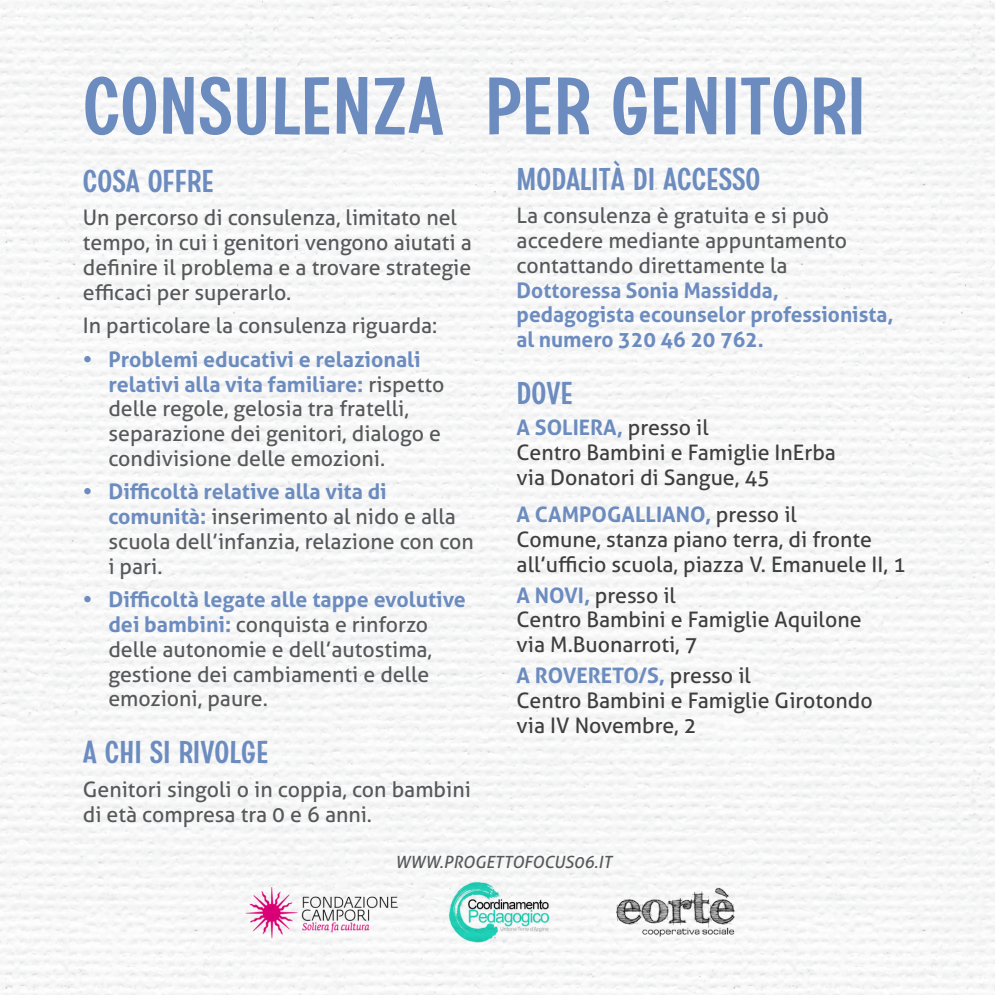
<style>
.page{position:relative;width:995px;height:995px;background:#fff}
.page>*{position:absolute;margin:0;border:0;box-sizing:border-box;transform-origin:0 0}
.t1{font:81px "Jaywalker";color:#6c8cbf}
.t2{font:31.5px "Jaywalker";color:#6c8cbf}
.t3{font:21.38px/24.8px "Aller";color:#57585a}
.t4{font:21.38px/24.8px "Aller";color:#3e3e3f}
.t5{font:italic 16.88px "Aller";color:#57585a}
.s1{font-weight:700;color:#6c8cbf}
</style>
<div class="page">
<img style="left:1px;top:1px;width:994px;height:994px">
<img style="left:246px;top:886px;width:151px;height:52px">
<img style="left:446px;top:881px;width:105px;height:62px">
<img style="left:612px;top:877px;width:128px;height:70px">
<p class="t1" style="left:83px;top:57px;width:785px">CONSULENZA PER GENITORI</p>
<p class="t2" style="left:83px;top:162px;width:133px">COSA OFFRE</p>
<p class="t3" style="left:83px;top:205px;width:390px">Un percorso di consulenza, limitato nel tempo, in cui i genitori vengono aiutati a definire il problema e a trovare strategie efficaci per superarlo.</p>
<p class="t3" style="left:83px;top:313px;width:356px">In particolare la consulenza riguarda:</p>
<p class="t3" style="left:108px;top:347px;width:338px;text-indent:-26px"><span class="s1">• Problemi educativi e relazionali relativi alla vita familiare:</span> rispetto delle regole, gelosia tra fratelli, separazione dei genitori, dialogo e condivisione delle emozioni.</p>
<p class="t3" style="left:108px;top:479px;width:367px;text-indent:-26px"><span class="s1">• Difficoltà relative alla vita di comunità:</span> inserimento al nido e alla scuola dell’infanzia, relazione con con i pari.</p>
<p class="t3" style="left:108px;top:587px;width:359px;text-indent:-26px"><span class="s1">• Difficoltà legate alle tappe evolutive dei bambini:</span> conquista e rinforzo delle autonomie e dell’autostima, gestione dei cambiamenti e delle emozioni, paure.</p>
<p class="t2" style="left:83px;top:733px;width:187px">A CHI SI RIVOLGE</p>
<p class="t3" style="left:83px;top:777px;width:389px">Genitori singoli o in coppia, con bambini di età compresa tra 0 e 6 anni.</p>
<p class="t2" style="left:517px;top:160px;width:245px">MODALITÀ DI ACCESSO</p>
<p class="t3" style="left:517px;top:203px;width:378px">La consulenza è gratuita e si può accedere mediante appuntamento contattando direttamente la<br><span class="s1">Dottoressa Sonia Massidda, pedagogista ecounselor professionista, al numero 320 46 20 762.</span></p>
<p class="t2" style="left:517px;top:374px;width:58px">DOVE</p>
<p class="t4" style="left:517px;top:415px;width:321px"><span class="s1">A SOLIERA,</span> presso il<br>Centro Bambini e Famiglie InErba via Donatori di Sangue, 45</p>
<p class="t4" style="left:517px;top:502px;width:391px"><span class="s1">A CAMPOGALLIANO,</span> presso il<br>Comune, stanza piano terra, di fronte all’ufficio scuola, piazza V. Emanuele II, 1</p>
<p class="t4" style="left:517px;top:583px;width:346px"><span class="s1">A NOVI,</span> presso il<br>Centro Bambini e Famiglie Aquilone via M.Buonarroti, 7</p>
<p class="t4" style="left:517px;top:663px;width:358px"><span class="s1">A ROVERETO/S,</span> presso il<br>Centro Bambini e Famiglie Girotondo via IV Novembre, 2</p>
<p class="t5" style="left:395px;top:851px;width:218px">WWW.PROGETTOFOCUS06.IT</p>
</div>
